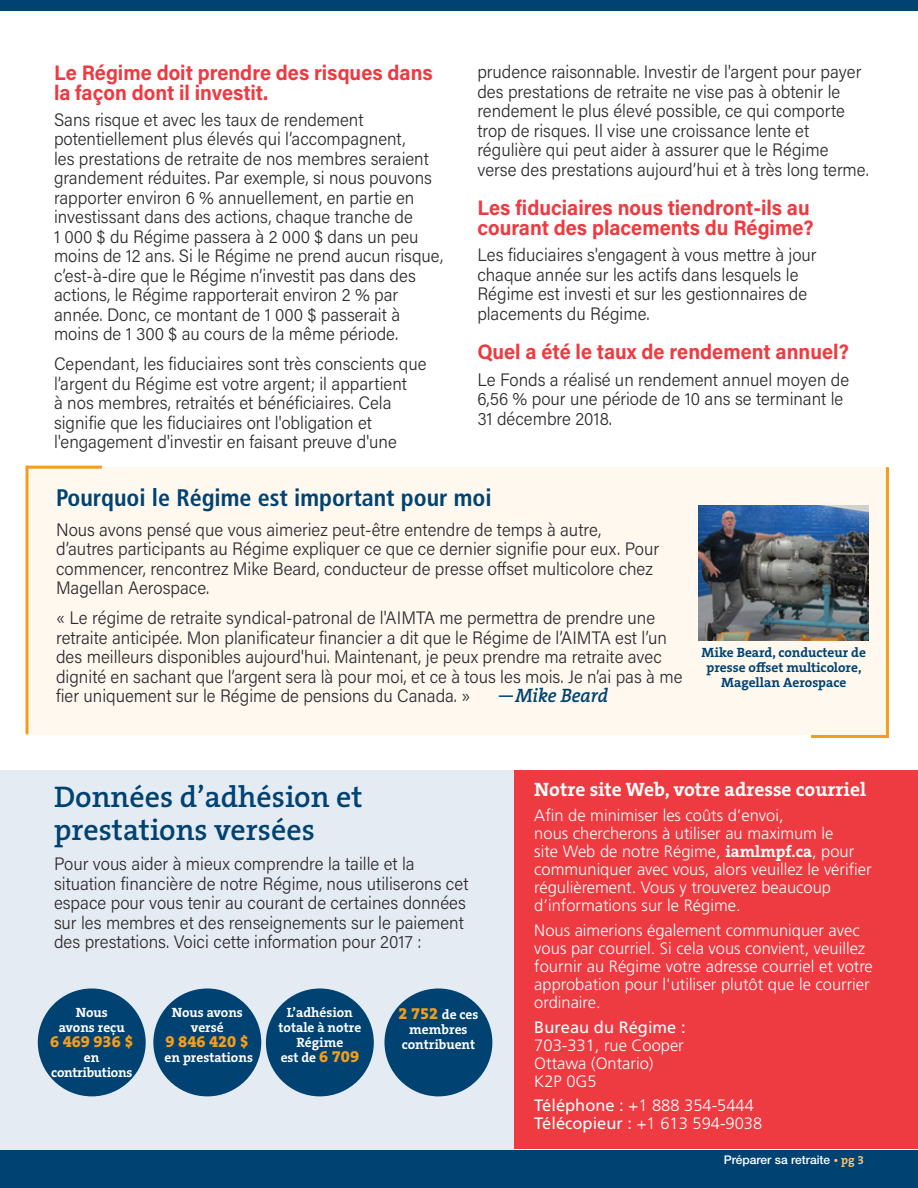
<style>
.page{position:relative;width:918px;height:1188px;background:#fff}
.page>*{position:absolute;margin:0;border:0;box-sizing:border-box;transform-origin:0 0}
.Headline_1{font:600 30px/33px "The Serif B W6";color:#004372}
.Headline_1-2{font:700 condensed 24px "Frutiger LT Std";color:#004372}
.Headline_2{font:700 21px/19.5px "Acumin Pro";color:#ee3a41;scale:.95 1}
.Side_Bar_Head{font:700 19.5px "The Serif B W7";color:#fff}
.Real_body{font:italic 600 19.5px "The Serif B W6";color:#004372;scale:.95 1}
.Real_body-2{font:300 18px/19.5px "Acumin Pro";color:#2e2b2f;scale:.95 1}
.Sidebar_body{font:300 16.5px/18px "Frutiger LT Std";color:#fff}
.Side_Bar_Head-2{font:800 16.5px "The Serif B W8";color:#f39d1c}
.Side_Bar_Head-3{font:700 13.5px/15px "The Serif B W7";color:#fff;text-align:center}
.Side_Bar_Head-4{font:700 13.5px/15px "The Serif B W7";color:#004372;text-align:center}
.Side_Bar_Head-5{font:700 13.5px/15px "The Serif B W7";letter-spacing:-.02em;color:#fff;text-align:center}
.t1{font:500 12px "Helvetica Neue LT Std";color:#fff}
.s1{font-family:"The Serif B W5 Plain";font-weight:400;font-style:normal}
.s2{font-family:"The Serif B W8";font-weight:800;font-size:16.5px;color:#f39d1c}
.s3{font-family:"The Serif B W7";font-weight:700}
.s4{font-weight:400}
.s5{font-family:"The Serif B W6";font-weight:600;color:#f9c176}
.s6{font-family:"The Serif B W7";font-weight:700;color:#f9c176}
</style>
<div class="page">
<div style="left:0;top:1150px;width:918px;height:38px;background:#004372"></div>
<div style="left:0;top:0;width:918px;height:10px;background:#004372"></div>
<div style="left:0;top:762px;width:514px;height:388px;background:#e5ebf3"></div>
<div style="left:26px;top:468px;width:861px;height:267px;background:#fef8ef"></div>
<div style="left:514px;top:762px;width:404px;height:387px;background:#ee3a41"></div>
<div style="left:38px;top:988px;width:108px;height:108px;background:#004372;border-radius:50%"></div>
<div style="left:153px;top:988px;width:108px;height:108px;background:#004372;border-radius:50%"></div>
<div style="left:266px;top:988px;width:108px;height:108px;background:#004372;border-radius:50%"></div>
<div style="left:384px;top:988px;width:108px;height:108px;background:#004372;border-radius:50%"></div>
<img style="left:699px;top:506px;width:170px;height:134px">
<hr style="left:26px;top:466px;width:2px;height:268px;background:#f39d1c">
<hr style="left:886px;top:467px;width:3px;height:271px;background:#f39d1c">
<hr style="left:811px;top:735px;width:76px;height:3px;background:#f39d1c">
<hr style="left:26px;top:466px;width:76px;height:3px;background:#f39d1c">
<div style="left:0;top:747px;width:918px;height:23px;background:#fff"></div>
<p class="Headline_2" style="left:54px;top:62px;width:400px">Le Régime doit prendre des risques dans la façon dont il investit.</p>
<p class="Real_body-2" style="left:54px;top:109px;width:411px">Sans risque et avec les taux de rendement potentiellement plus élevés qui l’accompagnent,<br>les prestations de retraite de nos membres seraient grandement réduites. Par exemple, si nous pouvons rapporter environ 6 % annuellement, en partie en investissant dans des actions, chaque tranche de<br>1 000 $ du Régime passera à 2 000 $ dans un peu moins de 12 ans. Si le Régime ne prend aucun risque, c’est-à-dire que le Régime n’investit pas dans des actions, le Régime rapporterait environ 2 % par année. Donc, ce montant de 1 000 $ passerait à moins de 1 300 $ au cours de la même période.</p>
<p class="Real_body-2" style="left:54px;top:354px;width:394px">Cependant, les fiduciaires sont très conscients que l’argent du Régime est votre argent; il appartient<br>à nos membres, retraités et bénéficiaires. Cela signifie que les fiduciaires ont l'obligation et l'engagement d'investir en faisant preuve d'une</p>
<p class="Real_body-2" style="left:477px;top:61px;width:414px">prudence raisonnable. Investir de l'argent pour payer des prestations de retraite ne vise pas à obtenir le rendement le plus élevé possible, ce qui comporte trop de risques. Il vise une croissance lente et régulière qui peut aider à assurer que le Régime verse des prestations aujourd’hui et à très long terme.</p>
<p class="Headline_2" style="left:477px;top:197px;width:355px">Les fiduciaires nous tiendront-ils au courant des placements du Régime?</p>
<p class="Real_body-2" style="left:477px;top:244px;width:359px">Les fiduciaires s'engagent à vous mettre à jour chaque année sur les actifs dans lesquels le Régime est investi et sur les gestionnaires de placements du Régime.</p>
<p class="Headline_2" style="left:477px;top:341px;width:393px">Quel a été le taux de rendement annuel?</p>
<p class="Real_body-2" style="left:477px;top:369px;width:393px">Le Fonds a réalisé un rendement annuel moyen de<br>6,56 % pour une période de 10 ans se terminant le<br>31 décembre 2018.</p>
<p class="Headline_1-2" style="left:56px;top:483px;width:437px">Pourquoi le Régime est important pour moi</p>
<p class="Real_body-2" style="left:56px;top:519px;width:636px">Nous avons pensé que vous aimeriez peut-être entendre de temps à autre, d’autres participants au Régime expliquer ce que ce dernier signifie pour eux. Pour commencer, rencontrez Mike Beard, conducteur de presse offset multicolore chez Magellan Aerospace.</p>
<p class="Real_body-2" style="left:56px;top:608px;width:661px">« Le régime de retraite syndical-patronal de l'AIMTA me permettra de prendre une retraite anticipée. Mon planificateur financier a dit que le Régime de l’AIMTA est l’un des meilleurs disponibles aujourd'hui. Maintenant, je peux prendre ma retraite avec dignité en sachant que l’argent sera là pour moi, et ce à tous les mois. Je n’ai pas à me fier uniquement sur le Régime de pensions du Canada. »</p>
<p class="Real_body" style="left:497px;top:683px;width:119px"><span class="s1">—</span>Mike Beard</p>
<p class="Side_Bar_Head-4" style="left:702px;top:645px;width:166px">Mike Beard, conducteur de presse offset multicolore,<br>Magellan Aerospace</p>
<p class="Headline_1" style="left:54px;top:780px;width:310px">Données d’adhésion et prestations versées</p>
<p class="Real_body-2" style="left:54px;top:853px;width:438px">Pour vous aider à mieux comprendre la taille et la situation financière de notre Régime, nous utiliserons cet espace pour vous tenir au courant de certaines données sur les membres et des renseignements sur le paiement des prestations. Voici cette information pour 2017 :</p>
<p class="Side_Bar_Head-3" style="left:59px;top:1005px;width:67px">Nous avons reçu</p>
<p class="Side_Bar_Head-2" style="left:50px;top:1030px;width:85px">6 469 936 $</p>
<p class="Side_Bar_Head-5" style="left:51px;top:1050px;width:83px">en contributions</p>
<p class="Side_Bar_Head-3" style="left:172px;top:1005px;width:73px">Nous avons versé</p>
<p class="Side_Bar_Head-2" style="left:166px;top:1030px;width:85px">9 846 420 $</p>
<p class="Side_Bar_Head-3" style="left:165px;top:1050px;width:90px">en prestations</p>
<p class="Side_Bar_Head-3" style="left:278px;top:1005px;width:84px">L’adhésion totale à notre<br>Régime<br>est de <span class="s2">6 709</span></p>
<p class="Side_Bar_Head-3" style="left:398px;top:1007px;width:82px"><span class="s2">2 752</span> de ces membres contribuent</p>
<p class="Side_Bar_Head" style="left:534px;top:777px;width:333px">Notre site Web, votre adresse courriel</p>
<p class="Sidebar_body" style="left:534px;top:807px;width:339px">Afin de minimiser les coûts d’envoi,<br>nous chercherons à utiliser au maximum le<br>site Web de notre Régime, <span class="s3">iamlmpf.ca</span>, pour communiquer avec vous, alors veuillez le vérifier régulièrement. Vous y trouverez beaucoup d’informations sur le Régime.</p>
<p class="Sidebar_body" style="left:534px;top:922px;width:340px">Nous aimerions également communiquer avec vous par courriel. Si cela vous convient, veuillez fournir au Régime votre adresse courriel et votre approbation pour l'utiliser plutôt que le courrier ordinaire.</p>
<p class="Sidebar_body" style="left:534px;top:1018px;width:153px"><span class="s4">Bureau du Régime :<br></span>703-331, rue Cooper<br>Ottawa (Ontario)<br>K2P 0G5</p>
<p class="Sidebar_body" style="left:534px;top:1097px;width:229px"><span class="s4">Téléphone :</span> +1 888 354-5444<br><span class="s4">Télécopieur :</span> +1 613 594-9038</p>
<p class="t1" style="left:724px;top:1153px;width:142px">Préparer sa retraite <span class="s5">•</span> <span class="s6">pg 3</span></p>
</div>
